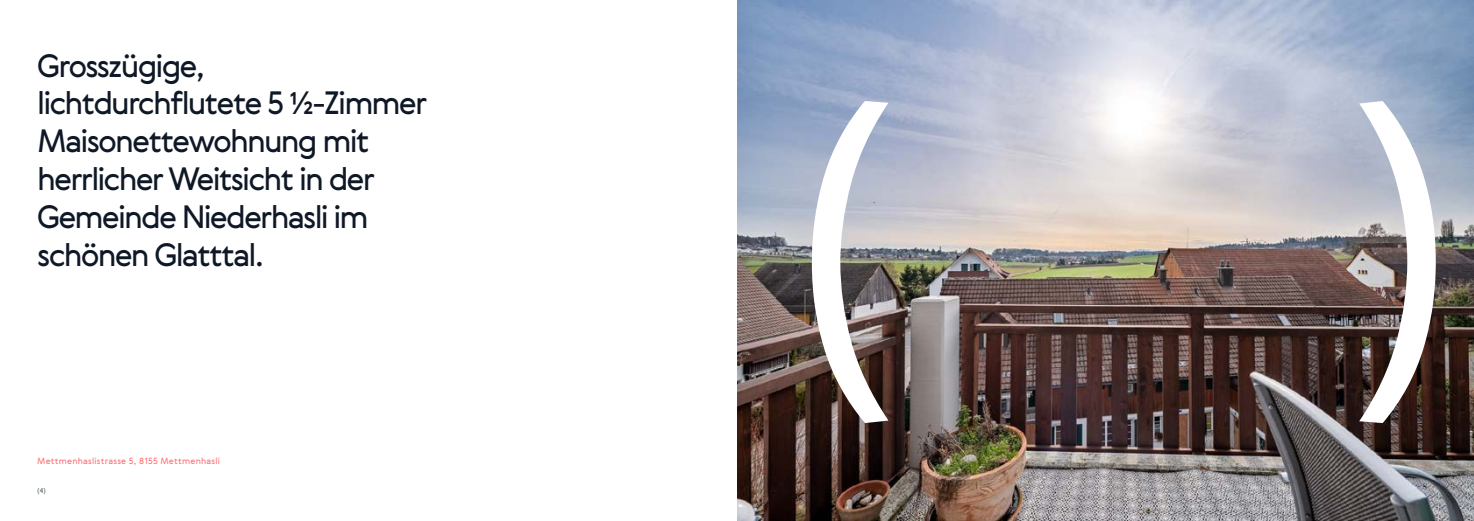
<style>
.page{position:relative;width:1474px;height:521px;background:#fff}
.page>*{position:absolute;margin:0;border:0;box-sizing:border-box;transform-origin:0 0}
.t1{font:31.5px/37.8px "Gerbera";letter-spacing:-.06em;color:#0f1826}
.t2{font:8.75px "Gerbera";letter-spacing:.02em;color:#ff7276}
.t3{font:7px "Gerbera";color:#59656a}
</style>
<div class="page">
<img style="left:737px;top:0;width:736px;height:521px">
<svg style="left:811px;top:101px;width:77px;height:322px"></svg>
<svg style="left:1359px;top:101px;width:76px;height:322px"></svg>
<p class="t1" style="left:37px;top:46px;width:392px">Grosszügige, lichtdurchflutete 5 ½-Zimmer<br>Maisonettewohnung mit herrlicher Weitsicht in der<br>Gemeinde Niederhasli im schönen Glatttal.</p>
<p class="t2" style="left:37px;top:454px;width:184px">Mettmenhaslistrasse 5, 8155 Mettmenhasli</p>
<p class="t3" style="left:37px;top:486px;width:10px">(4)</p>
</div>
